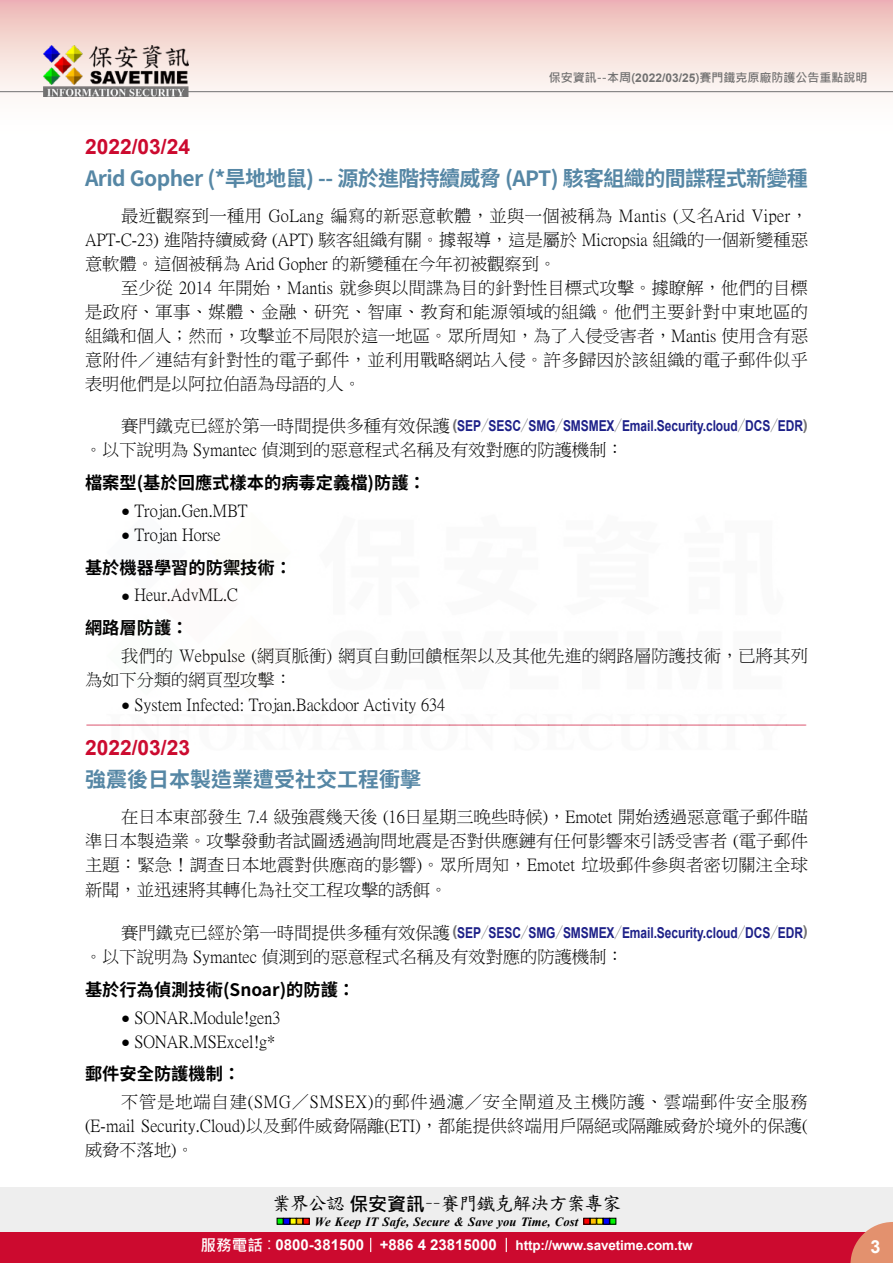
<style>
.page{position:relative;width:893px;height:1263px;background:#fff}
.page>*{position:absolute;margin:0;border:0;box-sizing:border-box;transform-origin:0 0}
.t1{font:700 21px "Source Han Sans TW";letter-spacing:-.03em;color:#5687a5}
.t2{font:700 21px "Arial";color:#cc0a2f}
.t3{font:700 21px "Source Han Sans TW";color:#5687a5}
.t4{font:18.9px "DF Kai Shu SB Estd BF";letter-spacing:-.05em;color:#000}
.t5{font:700 18px "Arial";color:#fff}
.t6{font:17.25px/24.2px "P Ming Li U";color:#000;text-align:justify}
.t7{font:700 17.25px "Source Han Sans TW";color:#000}
.t8{font:16.5px "DF Kai Shu SB Estd BF";color:#cc0a2f}
.t9{font:700 15px "Arial";letter-spacing:-.005em;color:#1d2088;scale:.8 1}
.t10{font:700 13.5px "Arial";letter-spacing:-.01em;color:#fff}
.t11{font:italic 700 12.6px "Times New Roman";letter-spacing:.005em;color:#000}
.t12{font:700 12px "Microsoft Jheng Hei";color:#727171}
.s1{font-family:"Arial"}
.s2{font-family:"P Ming Li U";font-weight:400;font-size:17.25px;color:#000}
.s3{color:#727171}
.s4{font-family:"Source Han Sans TW";font-weight:800;color:#727171}
.s5{font-family:"Arial";font-size:15px}
.s6{font-family:"Microsoft Jheng Hei";font-weight:700}
.s7{font-family:"Microsoft Jheng Hei";font-size:15.6px}
.s8{font-family:"Microsoft Jheng Hei";font-weight:400;font-size:15.6px}
.s9{font-size:15px}
</style>
<div class="page">
<div style="left:0;top:1187px;width:893px;height:49px;background:#eee"></div>
<svg style="left:277px;top:1218px;width:32px;height:6px"></svg>
<svg style="left:584px;top:1218px;width:32px;height:6px"></svg>
<div style="left:0;top:1232px;width:893px;height:31px;background:#cc0a2f"></div>
<svg style="left:850px;top:1222px;width:43px;height:41px"></svg>
<svg style="left:370px;top:1238px;width:1px;height:14px"></svg>
<svg style="left:506px;top:1238px;width:1px;height:14px"></svg>
<div style="left:0;top:0;width:893px;height:141px;background:linear-gradient(to bottom,#efc0bb,#fff)"></div>
<hr style="left:0;top:91px;width:893px;height:1px;background:#727171">
<img style="left:44px;top:46px;width:145px;height:51px">
<p class="t12" style="left:549px;top:70px;width:320px">保安資訊--本周(<span class="s1">2022/03/25</span>)賽門鐵克原廠防護公告重點說明</p>
<p class="t2" style="left:85px;top:132px;width:107px">2022/03/24</p>
<p class="t1" style="left:85px;top:166px;width:724px">Arid Gopher (*旱地地鼠) -- 源於進階持續威脅 (APT) 駭客組織的間諜程式新變種</p>
<p class="t6" style="left:85px;top:204px;width:724px;text-indent:36px">最近觀察到一種用 GoLang 編寫的新惡意軟體，並與一個被稱為 Mantis (又名Arid Viper，APT-C-23) 進階持續威脅 (APT) 駭客組織有關。據報導，這是屬於 Micropsia 組織的一個新變種惡意軟體。這個被稱為 Arid Gopher 的新變種在今年初被觀察到。</p>
<p class="t6" style="left:85px;top:276px;width:725px;text-indent:36px">至少從 2014 年開始，Mantis 就參與以間諜為目的針對性目標式攻擊。據瞭解，他們的目標是政府、軍事、媒體、金融、研究、智庫、教育和能源領域的組織。他們主要針對中東地區的組織和個人；然而，攻擊並不局限於這一地區。眾所周知，為了入侵受害者，Mantis 使用含有惡意附件／連結有針對性的電子郵件，並利用戰略網站入侵。許多歸因於該組織的電子郵件似乎表明他們是以阿拉伯語為母語的人。</p>
<p class="t9" style="left:121px;top:415px;width:860px"><span class="s2">賽門鐵克已經於第一時間提供多種有效保護</span><span class="s3">(</span>SEP<span class="s4">／</span>SESC<span class="s4">／</span>SMG<span class="s4">／</span>SMSMEX<span class="s4">／</span>Email.Security.cloud<span class="s4">／</span>DCS<span class="s4">／</span>EDR<span class="s3">)</span></p>
<p class="t6" style="left:85px;top:438px;width:540px">。以下說明為 Symantec 偵測到的惡意程式名稱及有效對應的防護機制：</p>
<p class="t7" style="left:85px;top:473px;width:342px">檔案型(基於回應式樣本的病毒定義檔)防護：</p>
<p class="t6" style="left:121px;top:498px;width:128px"><span class="s5">●</span> Trojan.Gen.MBT</p>
<p class="t6" style="left:121px;top:522px;width:101px"><span class="s5">●</span> Trojan Horse</p>
<p class="t7" style="left:85px;top:557px;width:209px">基於機器學習的防禦技術：</p>
<p class="t6" style="left:121px;top:583px;width:118px"><span class="s5">●</span> Heur.AdvML.C</p>
<p class="t7" style="left:85px;top:618px;width:105px">網路層防護：</p>
<p class="t6" style="left:85px;top:644px;width:724px;text-indent:36px">我們的 Webpulse (網頁脈衝) 網頁自動回饋框架以及其他先進的網路層防護技術，已將其列為如下分類的網頁型攻擊：</p>
<p class="t6" style="left:121px;top:692px;width:326px"><span class="s5">●</span> System Infected: Trojan.Backdoor Activity 634</p>
<p class="t8" style="left:86px;top:717px;width:723px">-------------------------------------------------------------------------------------------------------------</p>
<p class="t2" style="left:85px;top:733px;width:107px">2022/03/23</p>
<p class="t3" style="left:85px;top:768px;width:337px">強震後日本製造業遭受社交工程衝擊</p>
<p class="t6" style="left:85px;top:805px;width:724px;text-indent:36px">在日本東部發生 7.4 級強震幾天後 (16日星期三晚些時候)，Emotet 開始透過惡意電子郵件瞄準日本製造業。攻擊發動者試圖透過詢問地震是否對供應鏈有任何影響來引誘受害者 (電子郵件主題：緊急！調查日本地震對供應商的影響)。眾所周知，Emotet 垃圾郵件參與者密切關注全球新聞，並迅速將其轉化為社交工程攻擊的誘餌。</p>
<p class="t9" style="left:121px;top:922px;width:860px"><span class="s2">賽門鐵克已經於第一時間提供多種有效保護</span><span class="s3">(</span>SEP<span class="s4">／</span>SESC<span class="s4">／</span>SMG<span class="s4">／</span>SMSMEX<span class="s4">／</span>Email.Security.cloud<span class="s4">／</span>DCS<span class="s4">／</span>EDR<span class="s3">)</span></p>
<p class="t6" style="left:85px;top:944px;width:540px">。以下說明為 Symantec 偵測到的惡意程式名稱及有效對應的防護機制：</p>
<p class="t7" style="left:85px;top:979px;width:272px">基於行為偵測技術(Snoar)的防護：</p>
<p class="t6" style="left:121px;top:1005px;width:161px"><span class="s5">●</span> SONAR.Module!gen3</p>
<p class="t6" style="left:121px;top:1029px;width:156px"><span class="s5">●</span> SONAR.MSExcel!g*</p>
<p class="t7" style="left:85px;top:1064px;width:157px">郵件安全防護機制：</p>
<p class="t6" style="left:85px;top:1090px;width:724px;text-indent:36px">不管是地端自建(SMG／SMSEX)的郵件過濾／安全閘道及主機防護、雲端郵件安全服務(E-mail Security.Cloud)以及郵件威脅隔離(ETI)，都能提供終端用戶隔絕或隔離威脅於境外的保護(威脅不落地)。</p>
<p class="t4" style="left:272px;top:1194px;width:351px">業界公認<span class="s6">保安資訊</span>－－賽門鐵克解決方案專家</p>
<p class="t11" style="left:315px;top:1212px;width:265px">We Keep IT Safe, Secure &amp; Save you Time, Cost</p>
<p class="t10" style="left:200px;top:1235px;width:494px"><span class="s7">服務電話</span><span class="s8">：</span><span class="s9">0800-381500 +886 4 23815000</span> http://www.savetime.com.tw</p>
<p class="t5" style="left:870px;top:1234px;width:12px">3</p>
</div>
